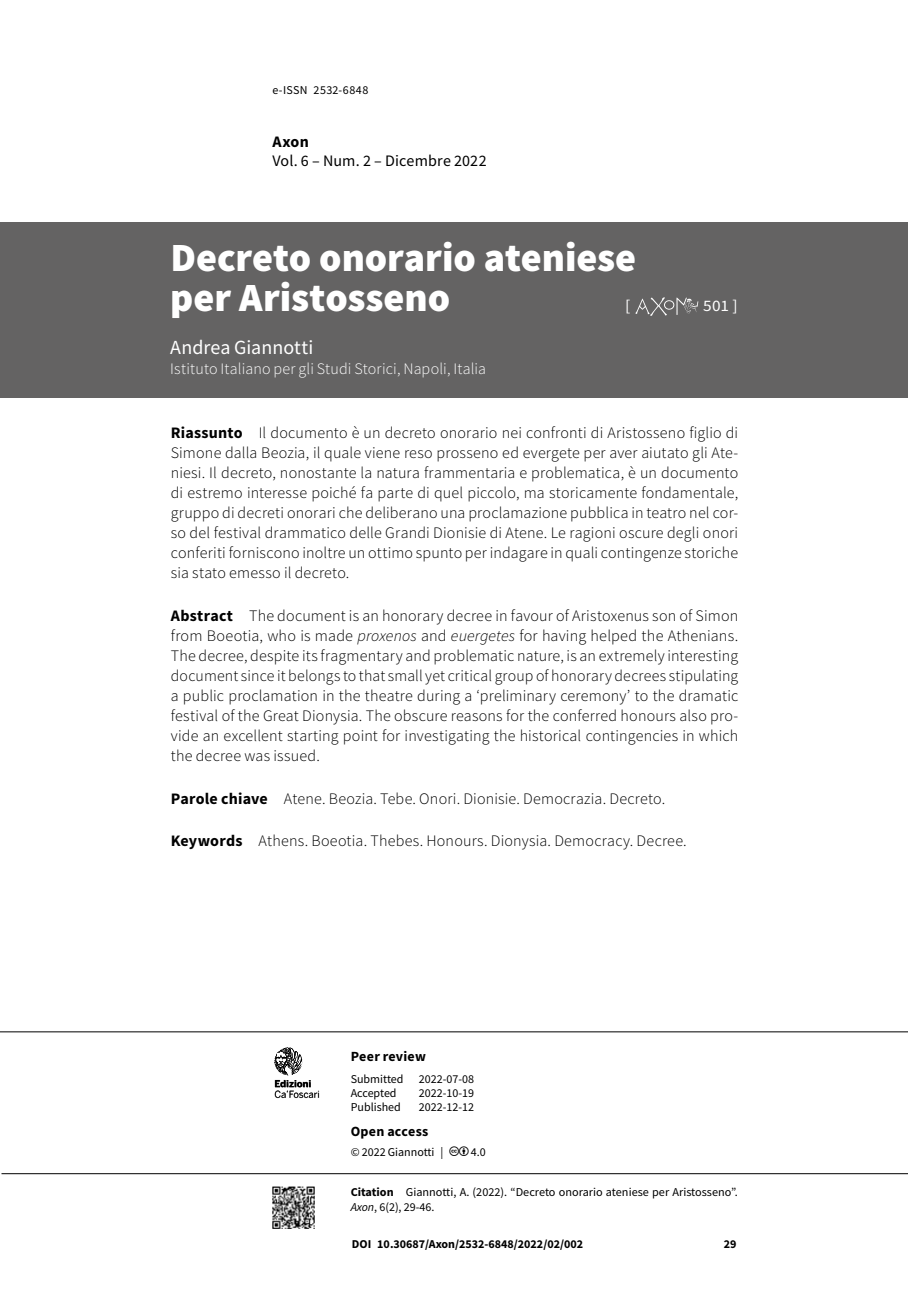
<style>
.page{position:relative;width:908px;height:1304px;background:#fff}
.page>*{position:absolute;margin:0;border:0;box-sizing:border-box;transform-origin:0 0}
.t1{font:900 40px/40px "Source Sans Pro";color:#fff}
.t2{font:20px "Source Sans Pro";color:#fff}
.t3{font:300 16px/20px "Source Sans Pro";letter-spacing:.01em;color:#000;text-align:justify}
.t4{font:300 16px "Source Sans Pro";letter-spacing:.01em;color:#fff}
.t5{font:16px "Source Sans Pro";letter-spacing:.01em;color:#000}
.t6{font:16px "Source Sans Pro";color:#fff;scale:1.08 1}
.t7{font:700 16px "Source Sans Pro";color:#000}
.t8{font:700 14px "Source Sans Pro";letter-spacing:.02em;color:#000}
.t9{font:12px/15px "Source Sans Pro";color:#000}
.t10{font:700 12px "Source Sans Pro";color:#000}
.t11{font:12px "Source Sans Pro";letter-spacing:.03em;color:#000}
.t12{font:9.6px "Benton Sans";letter-spacing:-.01em;color:#000}
.t13{font:700 9.6px "Benton Sans";color:#000}
.s1{font-weight:700}
.s2{font-style:italic}
</style>
<div class="page">
<hr style="left:2px;top:1173px;width:905px;height:1px;background:#000">
<hr style="left:0;top:1031px;width:907px;height:1px;background:#000">
<img style="left:272px;top:1187px;width:42px;height:42px">
<svg style="left:274px;top:1047px;width:45px;height:51px"></svg>
<div style="left:0;top:223px;width:907px;height:175px;background:#646363"></div>
<svg style="left:635px;top:297px;width:63px;height:19px"></svg>
<p class="t11" style="left:272px;top:82px;width:97px">e-ISSN 2532-6848</p>
<p class="t7" style="left:272px;top:131px;width:38px">Axon</p>
<p class="t5" style="left:272px;top:151px;width:216px">Vol. 6 – Num. 2 – Dicembre 2022</p>
<h1 class="t1" style="left:170px;top:237px;width:467px">Decreto onorario ateniese per Aristosseno</h1>
<p class="t6" style="left:625px;top:296px;width:6px">[</p>
<p class="t6" style="left:702px;top:296px;width:33px">501 ]</p>
<p class="t2" style="left:170px;top:335px;width:144px">Andrea Giannotti</p>
<p class="t4" style="left:170px;top:359px;width:317px">Istituto Italiano per gli Studi Storici, Napoli, Italia</p>
<p class="t3" style="left:171px;top:423px;width:568px"><span class="s1">Riassunto</span> Il documento è un decreto onorario nei confronti di Aristosseno figlio di Simone dalla Beozia, il quale viene reso prosseno ed evergete per aver aiutato gli Ate&shy;niesi. Il decreto, nonostante la natura frammentaria e problematica, è un documento di estremo interesse poiché fa parte di quel piccolo, ma storicamente fondamentale, gruppo di decreti onorari che deliberano una proclamazione pubblica in teatro nel cor&shy;so del festival drammatico delle Grandi Dionisie di Atene. Le ragioni oscure degli onori conferiti forniscono inoltre un ottimo spunto per indagare in quali contingenze storiche sia stato emesso il decreto.</p>
<p class="t3" style="left:171px;top:606px;width:568px"><span class="s1">Abstract</span> The document is an honorary decree in favour of Aristoxenus son of Simon from Boeotia, who is made <span class="s2">proxenos</span> and <span class="s2">euergetes</span> for having helped the Athenians.<br>The decree, despite its fragmentary and problematic nature, is an extremely interesting document since it belongs to that small yet critical group of honorary decrees stipulating a public proclamation in the theatre during a ‘preliminary ceremony’ to the dramatic festival of the Great Dionysia. The obscure reasons for the conferred honours also pro&shy;vide an excellent starting point for investigating the historical contingencies in which the decree was issued.</p>
<p class="t3" style="left:171px;top:788px;width:495px"><span class="s1">Parole chiave</span> Atene. Beozia. Tebe. Onori. Dionisie. Democrazia. Decreto.</p>
<p class="t3" style="left:171px;top:831px;width:517px"><span class="s1">Keywords</span> Athens. Boeotia. Thebes. Honours. Dionysia. Democracy. Decree.</p>
<p class="t13" style="left:274px;top:1078px;width:38px">Edizioni</p>
<p class="t12" style="left:274px;top:1088px;width:47px">Ca’Foscari</p>
<p class="t8" style="left:350px;top:1046px;width:77px">Peer review</p>
<p class="t9" style="left:350px;top:1071px;width:54px">Submitted</p>
<p class="t9" style="left:418px;top:1071px;width:57px">2022-07-08</p>
<p class="t9" style="left:350px;top:1085px;width:47px">Accepted</p>
<p class="t9" style="left:418px;top:1085px;width:57px">2022-10-19</p>
<p class="t9" style="left:350px;top:1099px;width:52px">Published</p>
<p class="t9" style="left:418px;top:1099px;width:57px">2022-12-12</p>
<p class="t8" style="left:350px;top:1122px;width:79px">Open access</p>
<p class="t9" style="left:350px;top:1144px;width:94px">© 2022 Giannotti |</p>
<p class="t9" style="left:470px;top:1144px;width:16px">4.0</p>
<p class="t9" style="left:350px;top:1184px;width:388px"><span class="s1">Citation</span> Giannotti, A. (2022). “Decreto onorario ateniese per Aristosseno”.<br><span class="s2">Axon</span>, 6(2), 29-46.</p>
<p class="t10" style="left:351px;top:1235px;width:233px">DOI 10.30687/Axon/2532-6848/2022/02/002</p>
<p class="t10" style="left:723px;top:1236px;width:14px">29</p>
</div>
